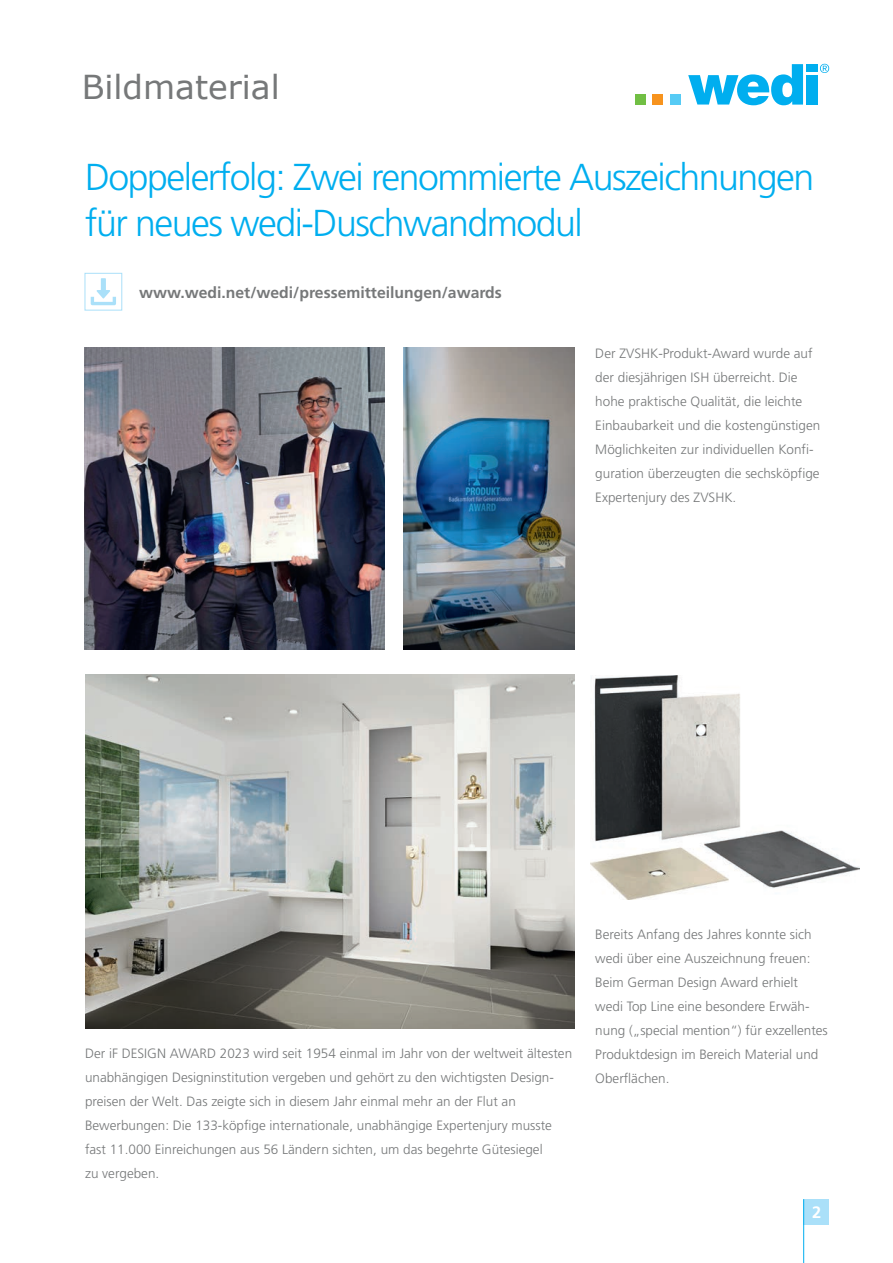
<style>
.page{position:relative;width:893px;height:1263px;background:#fff}
.page>*{position:absolute;margin:0;border:0;box-sizing:border-box;transform-origin:0 0}
.t1{font:300 37.5px/46.5px "Frutiger LT Std";letter-spacing:-.04em;color:#00aeef}
.t2{font:33px "Verdana";color:#767879}
.t3{font:700 16.5px "Frutiger LT Std";color:#fff}
.t4{font:700 15.75px "Frutiger LT Std";color:#767879}
.t5{font:300 13.5px/24px "Frutiger LT Std";color:#767879}
</style>
<div class="page">
<div style="left:635px;top:94px;width:11px;height:11px;background:#71bf44"></div>
<div style="left:652px;top:94px;width:11px;height:11px;background:#f7931d"></div>
<div style="left:670px;top:94px;width:11px;height:11px;background:#56cbf5"></div>
<svg style="left:688px;top:64px;width:115px;height:41px"></svg>
<div style="left:806px;top:64px;width:11px;height:8px;background:#00aeef"></div>
<div style="left:806px;top:75px;width:11px;height:30px;background:#00aeef"></div>
<svg style="left:820px;top:64px;width:9px;height:9px"></svg>
<div style="left:804px;top:1199px;width:25px;height:26px;background:#aae0f9"></div>
<hr style="left:803px;top:1199px;width:1px;height:64px;background:#00aeef">
<img style="left:85px;top:348px;width:299px;height:301px">
<img style="left:404px;top:348px;width:170px;height:301px">
<div style="left:85px;top:273px;width:37px;height:37px;border:1px solid #aae0f9"></div>
<svg style="left:91px;top:278px;width:25px;height:27px"></svg>
<img style="left:85px;top:674px;width:489px;height:354px">
<img style="left:590px;top:675px;width:269px;height:224px">
<h2 class="t2" style="left:82px;top:66px;width:199px">Bildmaterial</h2>
<h1 class="t1" style="left:85px;top:154px;width:731px">Doppelerfolg: Zwei renommierte Auszeichnungen für neues wedi-Duschwandmodul</h1>
<p class="t4" style="left:139px;top:283px;width:364px">www.wedi.net/wedi/pressemitteilungen/awards</p>
<p class="t5" style="left:595px;top:341px;width:227px">Der ZVSHK-Produkt-Award wurde auf der diesjährigen ISH überreicht. Die hohe praktische Qualität, die leichte Einbaubarkeit und die kostengünstigen Möglichkeiten zur individuellen Konfi&shy;guration überzeugten die sechsköpfige Expertenjury des ZVSHK.</p>
<p class="t5" style="left:85px;top:1041px;width:489px">Der iF DESIGN AWARD 2023 wird seit 1954 einmal im Jahr von der weltweit ältesten unabhängigen Designinstitution vergeben und gehört zu den wichtigsten Design&shy;preisen der Welt. Das zeigte sich in diesem Jahr einmal mehr an der Flut an Bewerbungen: Die 133-köpfige internationale, unabhängige Expertenjury musste fast 11.000 Einreichungen aus 56 Ländern sichten, um das begehrte Gütesiegel<br>zu vergeben.</p>
<p class="t5" style="left:595px;top:922px;width:234px">Bereits Anfang des Jahres konnte sich wedi über eine Auszeichnung freuen:<br>Beim German Design Award erhielt wedi Top Line eine besondere Erwäh&shy;nung („special mention“) für exzellentes Produktdesign im Bereich Material und Oberflächen.</p>
<p class="t3" style="left:812px;top:1202px;width:11px">2</p>
</div>
